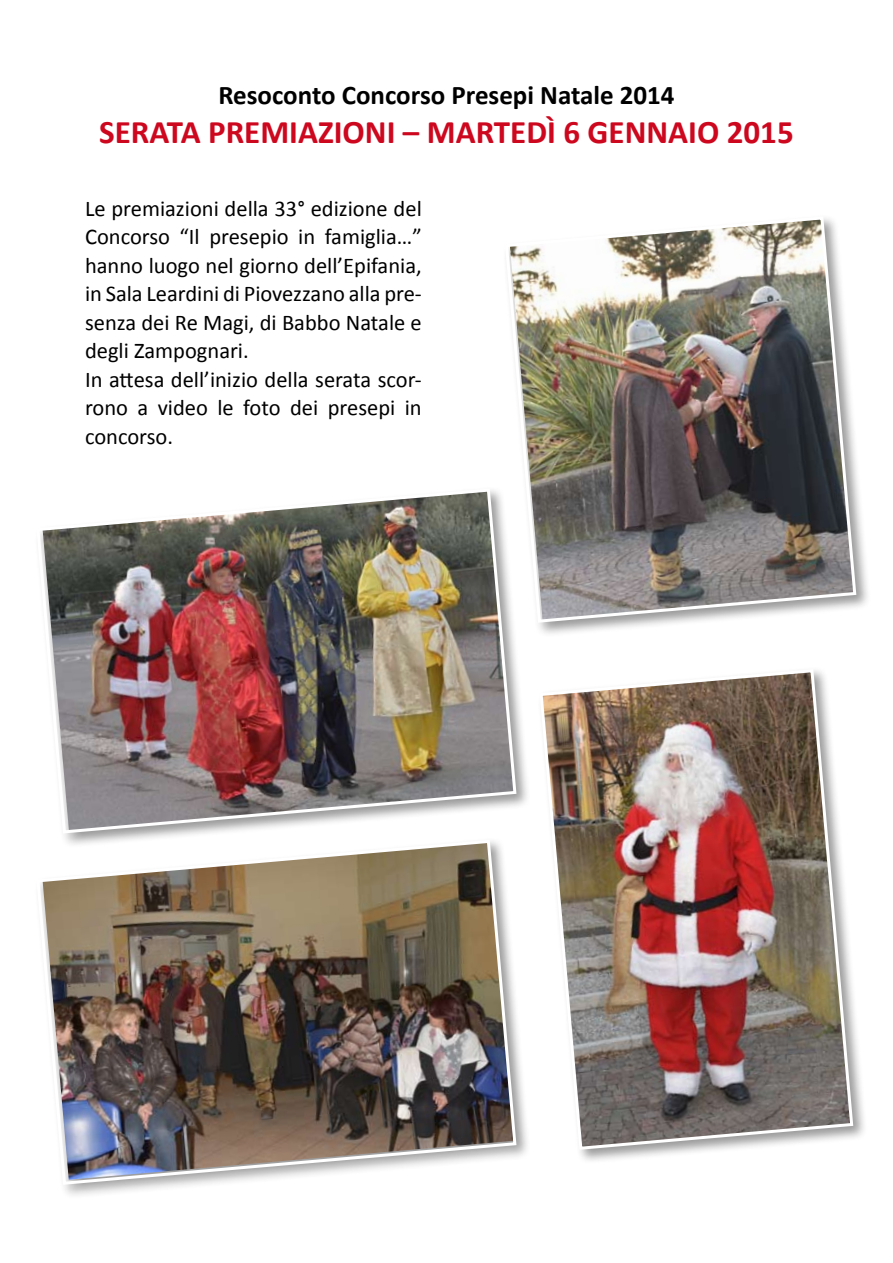
<style>
.page{position:relative;width:893px;height:1263px;background:#fff}
.page>*{position:absolute;margin:0;border:0;box-sizing:border-box;transform-origin:0 0}
.t1{font:700 33px "Calibri";color:#cd071e}
.t2{font:700 27px "Calibri";color:#000}
.t3{font:22.5px/28.5px "Calibri";color:#000}
</style>
<div class="page">
<div style="left:501px;top:213px;width:377px;height:432px;background:#000;opacity:.4"></div>
<img style="left:503px;top:215px;width:355px;height:409px">
<div style="left:536px;top:666px;width:339px;height:505px;background:#000;opacity:.4"></div>
<img style="left:538px;top:667px;width:317px;height:484px">
<div style="left:33px;top:485px;width:505px;height:370px;background:#000;opacity:.4"></div>
<img style="left:35px;top:487px;width:483px;height:348px">
<div style="left:33px;top:836px;width:505px;height:370px;background:#000;opacity:.4"></div>
<img style="left:35px;top:838px;width:483px;height:348px">
<p class="t2" style="left:218px;top:77px;width:458px">Resoconto Concorso Presepi Natale 2014</p>
<h1 class="t1" style="left:99px;top:111px;width:696px">SERATA PREMIAZIONI – MARTEDÌ 6 GENNAIO 2015</h1>
<p class="t3" style="left:85px;top:194px;width:338px">Le premiazioni della 33° edizione del<br>Concorso “Il presepio in famiglia…” hanno luogo nel giorno dell’Epifania, in Sala Leardini di Piovezzano alla pre&shy;senza dei Re Magi, di Babbo Natale e degli Zampognari.<br>In attesa dell’inizio della serata scor&shy;rono a video le foto dei presepi in concorso.</p>
</div>
